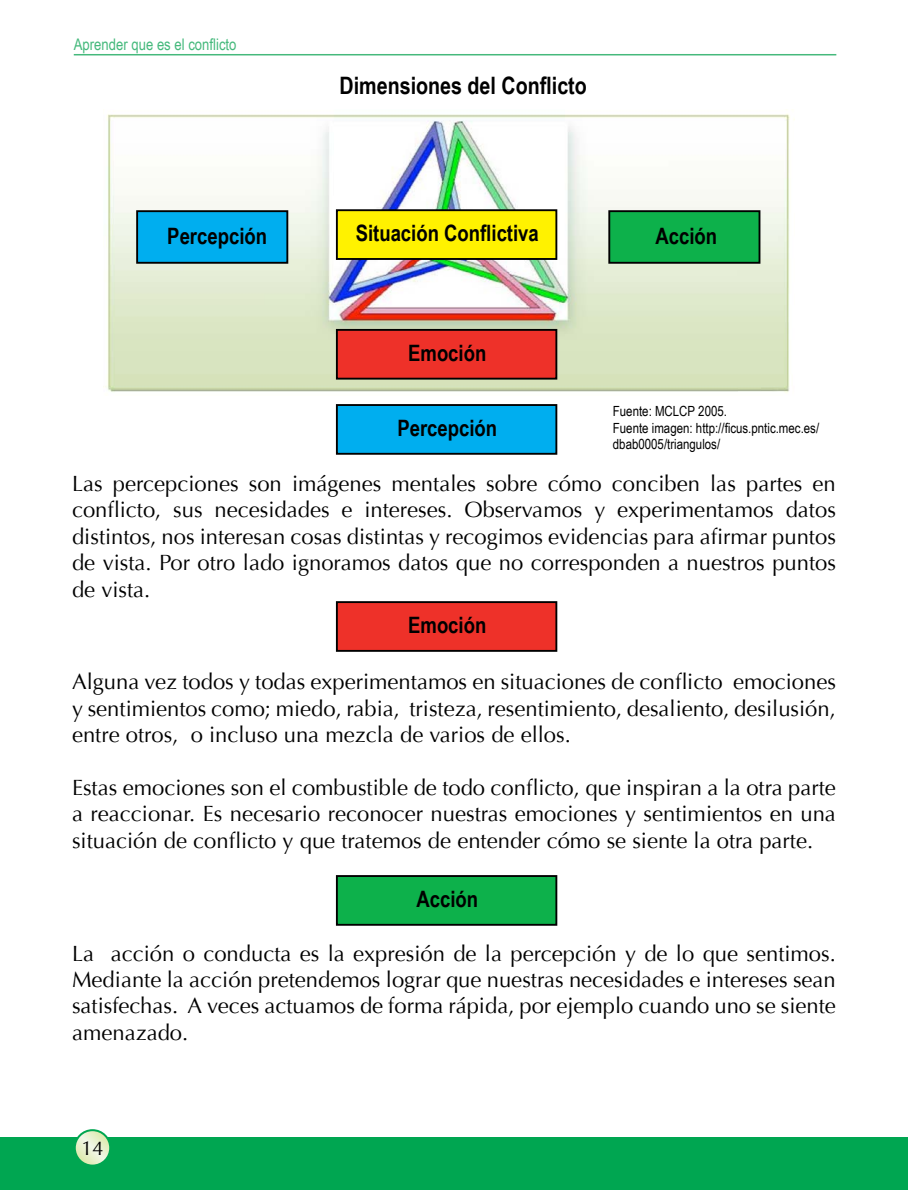
<style>
.page{position:relative;width:908px;height:1191px;background:#fff}
.page>*{position:absolute;margin:0;border:0;box-sizing:border-box;transform-origin:0 0}
.t1{font:700 24px "Arial Narrow";color:#000}
.t2{font:700 22.6px "Arial Narrow";color:#000}
.t3{font:22px/26.4px "Optima";color:#000;text-align:justify}
.t4{font:20px "Optima";color:#000}
.t5{font:16px "Arial Narrow";color:#45b97c}
.t6{font:14px/16.8px "Arial Narrow";color:#000}
</style>
<div class="page">
<div style="left:0;top:1137px;width:907px;height:53px;background:#00a651"></div>
<hr style="left:74px;top:54px;width:762px;height:1px;background:#45b97c">
<svg style="left:75px;top:1130px;width:35px;height:35px"></svg>
<div style="left:74px;top:1129px;width:37px;height:37px;border:2px solid #00a651;border-radius:50%"></div>
<img style="left:103px;top:114px;width:687px;height:279px">
<div style="left:609px;top:211px;width:150px;height:52px;background:#0db14b"></div>
<div style="left:608px;top:210px;width:152px;height:54px;border:2px solid #000"></div>
<div style="left:137px;top:211px;width:150px;height:52px;background:#00aeef"></div>
<div style="left:136px;top:210px;width:152px;height:54px;border:2px solid #000"></div>
<div style="left:337px;top:210px;width:219px;height:49px;background:#fff200"></div>
<div style="left:336px;top:209px;width:221px;height:51px;border:2px solid #000"></div>
<div style="left:337px;top:405px;width:219px;height:49px;background:#00aeef"></div>
<div style="left:336px;top:404px;width:221px;height:51px;border:2px solid #000"></div>
<div style="left:337px;top:330px;width:219px;height:49px;background:#ee3129"></div>
<div style="left:336px;top:329px;width:221px;height:50px;border:2px solid #000"></div>
<div style="left:337px;top:602px;width:219px;height:49px;background:#ee3129"></div>
<div style="left:336px;top:601px;width:221px;height:51px;border:2px solid #000"></div>
<div style="left:337px;top:876px;width:219px;height:48px;background:#0db14b"></div>
<div style="left:336px;top:875px;width:221px;height:50px;border:2px solid #000"></div>
<p class="t5" style="left:74px;top:33px;width:164px">Aprender que es el conflicto</p>
<p class="t1" style="left:339px;top:72px;width:249px">Dimensiones del Conflicto</p>
<p class="t2" style="left:355px;top:220px;width:184px">Situación Conflictiva</p>
<p class="t2" style="left:167px;top:223px;width:101px">Percepción</p>
<p class="t2" style="left:655px;top:223px;width:63px">Acción</p>
<p class="t2" style="left:408px;top:339px;width:80px">Emoción</p>
<p class="t2" style="left:397px;top:415px;width:101px">Percepción</p>
<p class="t6" style="left:612px;top:402px;width:208px">Fuente: MCLCP 2005.<br>Fuente imagen: http://ficus.pntic.mec.es/ dbab0005/triangulos/</p>
<p class="t3" style="left:72px;top:470px;width:765px">Las percepciones son imágenes mentales sobre cómo conciben las partes en conflicto, sus necesidades e intereses. Observamos y experimentamos datos distintos, nos interesan cosas distintas y recogimos evidencias para afirmar puntos de vista. Por otro lado ignoramos datos que no corresponden a nuestros puntos de vista.</p>
<p class="t2" style="left:408px;top:612px;width:80px">Emoción</p>
<p class="t3" style="left:72px;top:669px;width:765px">Alguna vez todos y todas experimentamos en situaciones de conflicto emociones y sentimientos como; miedo, rabia, tristeza, resentimiento, desaliento, desilusión, entre otros, o incluso una mezcla de varios de ellos.</p>
<p class="t3" style="left:72px;top:774px;width:765px">Estas emociones son el combustible de todo conflicto, que inspiran a la otra parte a reaccionar. Es necesario reconocer nuestras emociones y sentimientos en una situación de conflicto y que tratemos de entender cómo se siente la otra parte.</p>
<p class="t2" style="left:416px;top:885px;width:63px">Acción</p>
<p class="t3" style="left:72px;top:940px;width:765px">La acción o conducta es la expresión de la percepción y de lo que sentimos.<br>Mediante la acción pretendemos lograr que nuestras necesidades e intereses sean satisfechas. A veces actuamos de forma rápida, por ejemplo cuando uno se siente amenazado.</p>
<p class="t4" style="left:81px;top:1136px;width:24px">14</p>
</div>
